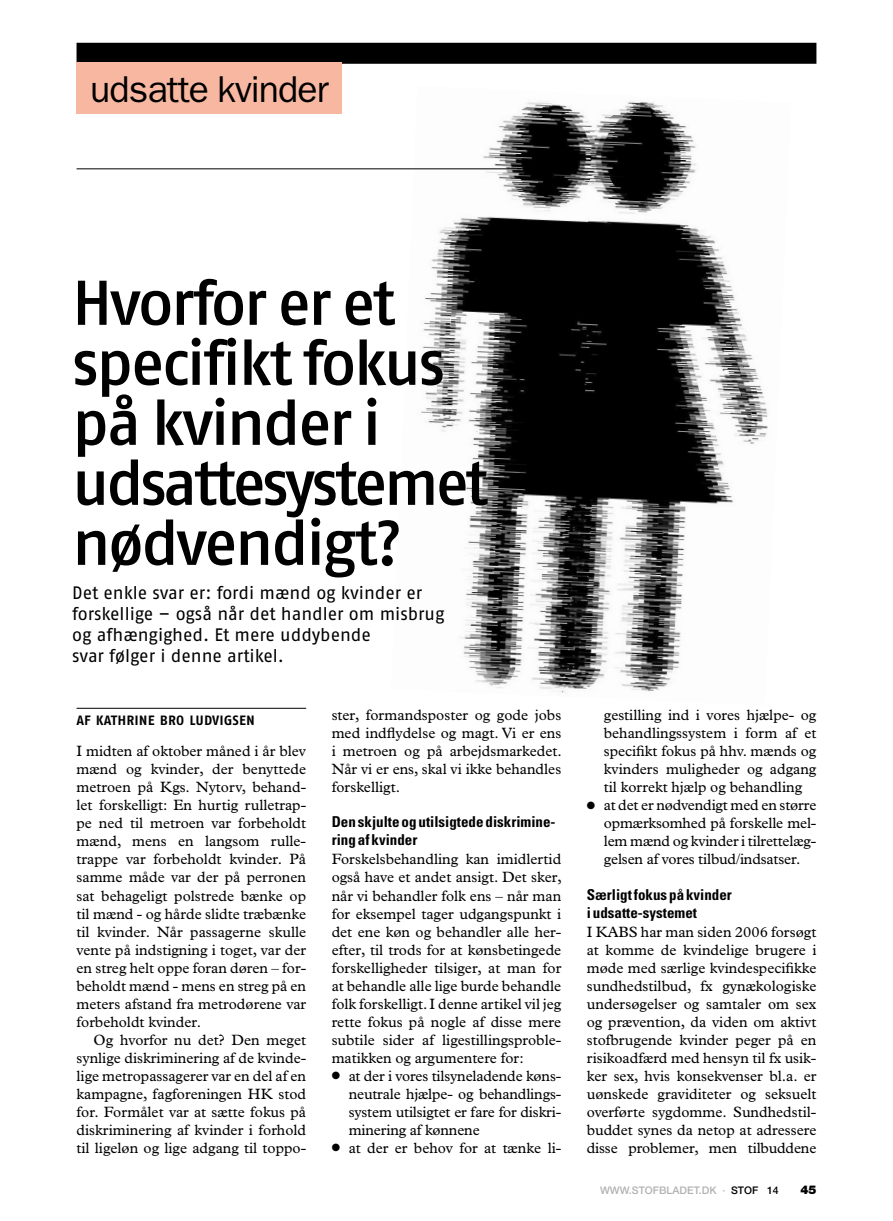
<style>
.page{position:relative;width:893px;height:1221px;background:#fff}
.page>*{position:absolute;margin:0;border:0;box-sizing:border-box;transform-origin:0 0}
.t1{font:63px/60px "Fago No Med";letter-spacing:-.04em;color:#000}
.t2{font:37.5px "Franklin Gothic";letter-spacing:-.025em;color:#000}
.t3{font:18px/21px "Fago No";letter-spacing:-.005em;color:#000}
.t4{font:15px/18px "Plantin";color:#000;text-align:justify}
.t5{font:700 condensed 15px/18px "Univers";color:#000}
.t6{font:13.5px "Fago No Bold Caps";letter-spacing:.01em;color:#000}
.t7{font:900 12px "Helvetica Neue";color:#000}
.t8{font:500 10.5px "Helvetica Neue";color:#b3b2b2}
.s1{color:#000}
</style>
<div class="page">
<div style="left:77px;top:43px;width:739px;height:21px;background:#000"></div>
<hr style="left:77px;top:708px;width:229px;height:1px;background:#000">
<div style="left:77px;top:62px;width:265px;height:51px;background:#f7b7a1"></div>
<img style="left:391px;top:101px;width:377px;height:592px">
<hr style="left:77px;top:168px;width:444px;height:1px;background:#000">
<h2 class="t2" style="left:90px;top:68px;width:240px">udsatte kvinder</h2>
<h1 class="t1" style="left:72px;top:272px;width:417px">Hvorfor er et specifikt fokus på kvinder i udsattesystemet nødvendigt?</h1>
<p class="t3" style="left:72px;top:581px;width:374px">Det enkle svar er: fordi mænd og kvinder er forskellige – også når det handler om misbrug og afhængighed. Et mere uddybende<br>svar følger i denne artikel.</p>
<p class="t6" style="left:77px;top:712px;width:180px">AF KATHRINE BRO LUDVIGSEN</p>
<p class="t4" style="left:77px;top:742px;width:231px">I midten af oktober måned i år blev mænd og kvinder, der benyttede metroen på Kgs. Nytorv, behand&shy;let forskelligt: En hurtig rulletrap&shy;pe ned til metroen var forbeholdt mænd, mens en langsom rulle&shy;trappe var forbeholdt kvinder. På samme måde var der på perronen sat behageligt polstrede bænke op til mænd - og hårde slidte træbænke til kvinder. Når passagerne skulle vente på indstigning i toget, var der en streg helt oppe foran døren – for&shy;beholdt mænd - mens en streg på en meters afstand fra metrodørene var forbeholdt kvinder.</p>
<p class="t4" style="left:77px;top:1030px;width:231px;text-indent:17px">Og hvorfor nu det? Den meget synlige diskriminering af de kvinde&shy;lige metropassagerer var en del af en kampagne, fagforeningen HK stod for. Formålet var at sætte fokus på diskriminering af kvinder i forhold til ligeløn og lige adgang til toppo-</p>
<p class="t4" style="left:332px;top:706px;width:232px">ster, formandsposter og gode jobs med indflydelse og magt. Vi er ens i metroen og på arbejdsmarkedet.<br>Når vi er ens, skal vi ikke behandles forskelligt.</p>
<p class="t5" style="left:332px;top:812px;width:225px">Den skjulte og utilsigtede diskrimine&shy;ring af kvinder</p>
<p class="t4" style="left:332px;top:850px;width:232px">Forskelsbehandling kan imidlertid også have et andet ansigt. Det sker, når vi behandler folk ens – når man for eksempel tager udgangspunkt i det ene køn og behandler alle her&shy;efter, til trods for at kønsbetingede forskelligheder tilsiger, at man for at behandle alle lige burde behandle folk forskelligt. I denne artikel vil jeg rette fokus på nogle af disse mere subtile sider af ligestillingsproble&shy;matikken og argumentere for:</p>
<p class="t4" style="left:349px;top:1066px;width:214px;text-indent:-17px">● at der i vores tilsyneladende køns&shy;neutrale hjælpe- og behandlings&shy;system utilsigtet er fare for diskri&shy;minering af kønnene</p>
<p class="t4" style="left:332px;top:1138px;width:231px">● at der er behov for at tænke li-</p>
<p class="t4" style="left:604px;top:706px;width:214px">gestilling ind i vores hjælpe- og behandlingssystem i form af et specifikt fokus på hhv. mænds og kvinders muligheder og adgang til korrekt hjælp og behandling</p>
<p class="t4" style="left:604px;top:796px;width:214px;text-indent:-17px">● at det er nødvendigt med en større opmærksomhed på forskelle mel&shy;lem mænd og kvinder i tilrettelæg&shy;gelsen af vores tilbud/indsatser.</p>
<p class="t5" style="left:587px;top:884px;width:147px">Særligt fokus på kvinder i udsatte-systemet</p>
<p class="t4" style="left:587px;top:922px;width:231px">I KABS har man siden 2006 forsøgt at komme de kvindelige brugere i møde med særlige kvindespecifikke sundhedstilbud, fx gynækologiske undersøgelser og samtaler om sex og prævention, da viden om aktivt stofbrugende kvinder peger på en risikoadfærd med hensyn til fx usik&shy;ker sex, hvis konsekvenser bl.a. er uønskede graviditeter og seksuelt overførte sygdomme. Sundhedstil&shy;buddet synes da netop at adressere disse problemer, men tilbuddene</p>
<p class="t8" style="left:600px;top:1183px;width:180px">WWW.STOFBLADET.DK · <span class="s1">STOF 14</span></p>
<p class="t7" style="left:800px;top:1182px;width:18px">45</p>
</div>
